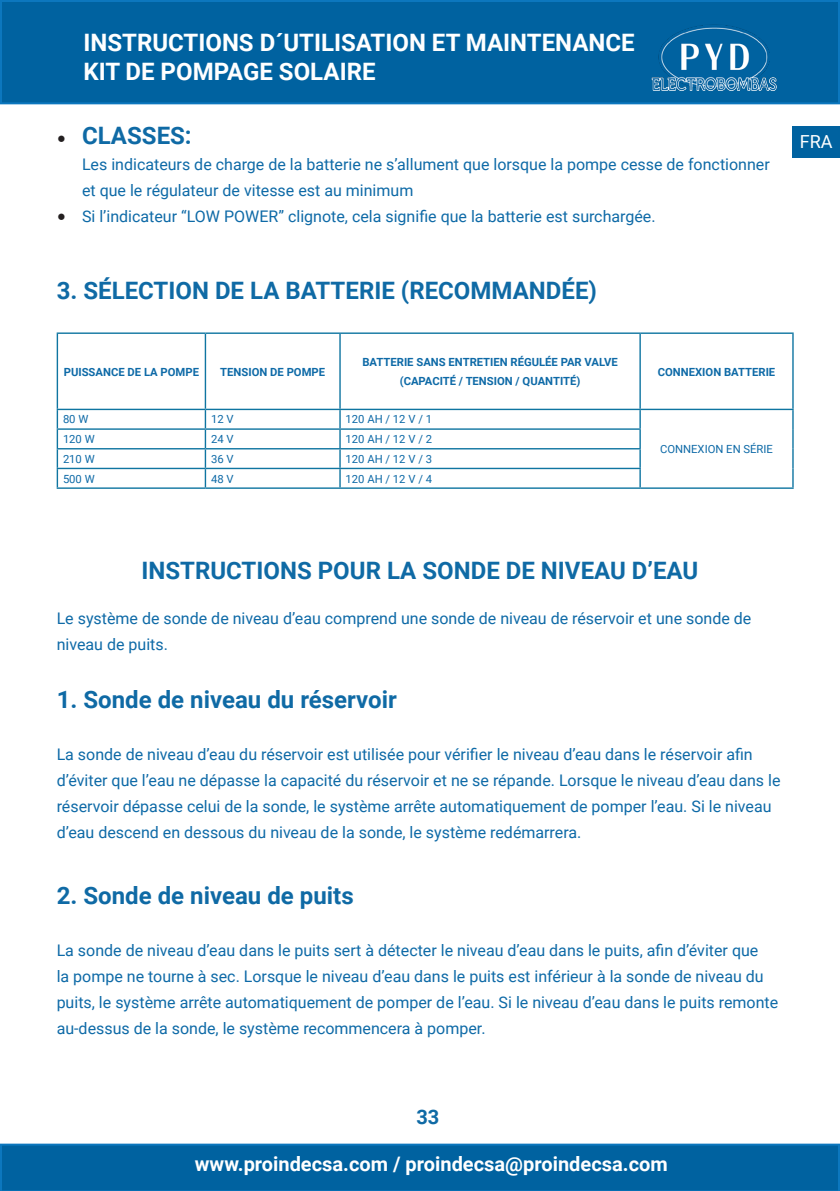
<style>
.page{position:relative;width:840px;height:1191px;background:#fff}
.page>*{position:absolute;margin:0;border:0;box-sizing:border-box;transform-origin:0 0}
.t1{font:700 24px "Roboto";color:#0f6aa5}
.t2{font:700 24px/28.8px "Roboto";color:#fff}
.t3{font:700 20px "Roboto";color:#fff}
.t4{font:700 20px "Roboto";color:#0f6aa5}
.t5{font:18px "Roboto";color:#fff}
.t6{font:16px/26px "Roboto";color:#0e6aa7}
.t7{font:700 11.2px "Roboto";color:#0e6aa7}
.t8{font:11.2px "Roboto";color:#0e6aa7}
.s1{font-family:"Minion Pro";font-weight:400;color:#231f20}
.s2{font-family:"Minion Pro";font-size:24px;color:#231f20}
</style>
<div class="page">
<div style="left:0;top:0;width:839px;height:104px;background:#0062a0;border:2px solid #0c77be"></div>
<svg style="left:0;top:1143px;width:839px;height:48px;fill:#0062a0"></svg>
<img style="left:651px;top:24px;width:126px;height:67px">
<div style="left:792px;top:126px;width:47px;height:31px;background:#0062a0"></div>
<hr style="left:57px;top:332px;width:148px;height:2px;background:#0f75a1">
<hr style="left:57px;top:334px;width:1px;height:75px;background:#0f75a1">
<hr style="left:205px;top:332px;width:135px;height:2px;background:#0f75a1">
<hr style="left:205px;top:334px;width:1px;height:75px;background:#0f75a1">
<hr style="left:340px;top:332px;width:299px;height:2px;background:#0f75a1">
<hr style="left:339px;top:334px;width:1px;height:75px;background:#0f75a1">
<hr style="left:639px;top:332px;width:154px;height:2px;background:#0f75a1">
<hr style="left:639px;top:334px;width:1px;height:75px;background:#0f75a1">
<hr style="left:791px;top:334px;width:2px;height:75px;background:#0f75a1">
<hr style="left:57px;top:409px;width:148px;height:1px;background:#0f75a1">
<hr style="left:205px;top:409px;width:135px;height:1px;background:#0f75a1">
<hr style="left:340px;top:409px;width:299px;height:1px;background:#0f75a1">
<hr style="left:639px;top:409px;width:154px;height:1px;background:#0f75a1">
<svg style="left:791px;top:410px;width:2px;height:19px"></svg>
<hr style="left:791px;top:429px;width:2px;height:20px;background:#0f75a1">
<svg style="left:792px;top:449px;width:1px;height:38px"></svg>
<hr style="left:639px;top:487px;width:154px;height:2px;background:#0f75a1">
<hr style="left:57px;top:428px;width:148px;height:2px;background:#0f75a1">
<hr style="left:205px;top:428px;width:135px;height:2px;background:#0f75a1">
<hr style="left:340px;top:428px;width:300px;height:2px;background:#0f75a1">
<hr style="left:57px;top:448px;width:148px;height:1px;background:#0f75a1">
<hr style="left:205px;top:448px;width:135px;height:1px;background:#0f75a1">
<hr style="left:340px;top:448px;width:300px;height:1px;background:#0f75a1">
<hr style="left:57px;top:468px;width:148px;height:1px;background:#0f75a1">
<svg style="left:57px;top:410px;width:1px;height:77px"></svg>
<hr style="left:205px;top:468px;width:135px;height:1px;background:#0f75a1">
<svg style="left:205px;top:410px;width:1px;height:77px"></svg>
<hr style="left:340px;top:468px;width:300px;height:1px;background:#0f75a1">
<svg style="left:339px;top:410px;width:1px;height:77px"></svg>
<svg style="left:639px;top:410px;width:1px;height:77px"></svg>
<hr style="left:57px;top:487px;width:148px;height:2px;background:#0f75a1">
<hr style="left:205px;top:487px;width:135px;height:2px;background:#0f75a1">
<hr style="left:340px;top:487px;width:299px;height:2px;background:#0f75a1">
<h1 class="t2" style="left:83px;top:27px;width:552px">INSTRUCTIONS D´UTILISATION ET MAINTENANCE<br>KIT DE POMPAGE SOLAIRE</h1>
<p class="t1" style="left:57px;top:119px;width:136px"><span class="s1">•</span> CLASSES:</p>
<p class="t5" style="left:799px;top:129px;width:34px">FRA</p>
<p class="t6" style="left:82px;top:151px;width:689px">Les indicateurs de charge de la batterie ne s’allument que lorsque la pompe cesse de fonctionner et que le régulateur de vitesse est au minimum</p>
<p class="t6" style="left:57px;top:203px;width:600px"><span class="s2">•</span> Si l’indicateur “LOW POWER” clignote, cela signifie que la batterie est surchargée.</p>
<p class="t1" style="left:57px;top:273px;width:541px">3. SÉLECTION DE LA BATTERIE (RECOMMANDÉE)</p>
<p class="t7" style="left:64px;top:364px;width:137px">PUISSANCE DE LA POMPE</p>
<p class="t7" style="left:220px;top:364px;width:106px">TENSION DE POMPE</p>
<p class="t7" style="left:362px;top:354px;width:257px">BATTERIE SANS ENTRETIEN RÉGULÉE PAR VALVE</p>
<p class="t7" style="left:399px;top:373px;width:182px">(CAPACITÉ / TENSION / QUANTITÉ)</p>
<p class="t8" style="left:63px;top:411px;width:27px">80 W</p>
<p class="t8" style="left:211px;top:411px;width:24px">12 V</p>
<p class="t8" style="left:345px;top:411px;width:88px">120 AH / 12 V / 1</p>
<p class="t8" style="left:63px;top:431px;width:33px">120 W</p>
<p class="t8" style="left:211px;top:431px;width:24px">24 V</p>
<p class="t8" style="left:345px;top:431px;width:88px">120 AH / 12 V / 2</p>
<p class="t8" style="left:63px;top:451px;width:33px">210 W</p>
<p class="t8" style="left:211px;top:451px;width:24px">36 V</p>
<p class="t8" style="left:345px;top:451px;width:88px">120 AH / 12 V / 3</p>
<p class="t8" style="left:63px;top:471px;width:33px">500 W</p>
<p class="t8" style="left:211px;top:471px;width:24px">48 V</p>
<p class="t8" style="left:345px;top:471px;width:88px">120 AH / 12 V / 4</p>
<p class="t7" style="left:657px;top:364px;width:119px">CONNEXION BATTERIE</p>
<p class="t8" style="left:659px;top:441px;width:114px">CONNEXION EN SÉRIE</p>
<p class="t1" style="left:141px;top:554px;width:558px">INSTRUCTIONS POUR LA SONDE DE NIVEAU D’EAU</p>
<p class="t6" style="left:57px;top:604px;width:695px">Le système de sonde de niveau d’eau comprend une sonde de niveau de réservoir et une sonde de niveau de puits.</p>
<p class="t1" style="left:57px;top:682px;width:341px">1. Sonde de niveau du réservoir</p>
<p class="t6" style="left:57px;top:741px;width:725px">La sonde de niveau d’eau du réservoir est utilisée pour vérifier le niveau d’eau dans le réservoir afin d’éviter que l’eau ne dépasse la capacité du réservoir et ne se répande. Lorsque le niveau d’eau dans le réservoir dépasse celui de la sonde, le système arrête automatiquement de pomper l’eau. Si le niveau d’eau descend en dessous du niveau de la sonde, le système redémarrera.</p>
<p class="t1" style="left:57px;top:878px;width:298px">2. Sonde de niveau de puits</p>
<p class="t6" style="left:57px;top:937px;width:722px">La sonde de niveau d’eau dans le puits sert à détecter le niveau d’eau dans le puits, afin d’éviter que<br>la pompe ne tourne à sec. Lorsque le niveau d’eau dans le puits est inférieur à la sonde de niveau du puits, le système arrête automatiquement de pomper de l’eau. Si le niveau d’eau dans le puits remonte au-dessus de la sonde, le système recommencera à pomper.</p>
<p class="t4" style="left:416px;top:1103px;width:24px">33</p>
<p class="t3" style="left:195px;top:1150px;width:474px">www.proindecsa.com / proindecsa@proindecsa.com</p>
</div>
